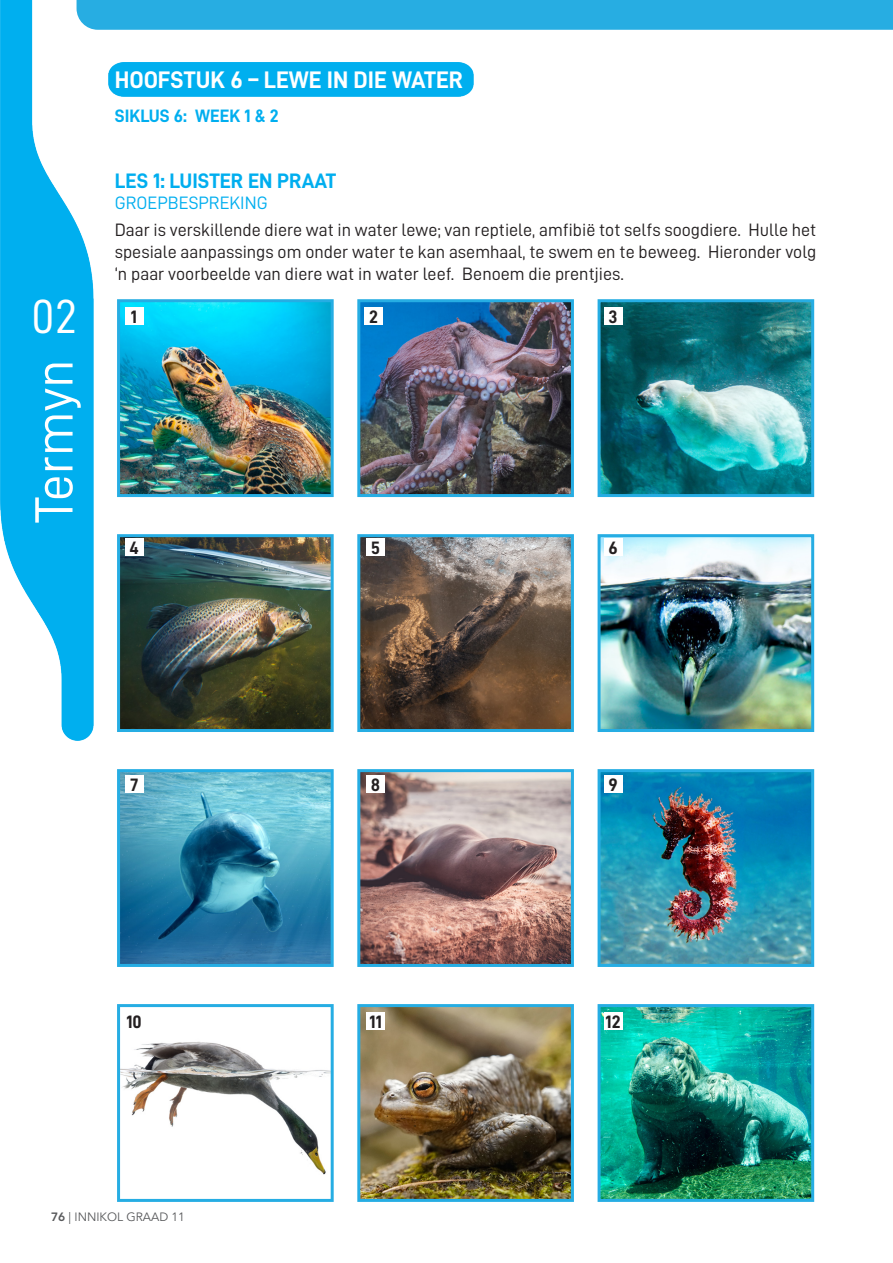
<style>
.page{position:relative;width:893px;height:1263px;background:#fff}
.page>*{position:absolute;margin:0;border:0;box-sizing:border-box;transform-origin:0 0}
.t1{font:54px "D DIN";color:#fff}
.t2{font:48px "D DIN";color:#fff}
.t3{font:24px "D DIN Bold";color:#fff}
.t4{font:21px "D DIN Bold";color:#00aeef}
.t5{font:18px/21.6px "D DIN";color:#231f20;text-align:justify}
.t6{font:18px "D DIN Bold";color:#00aeef}
.t7{font:18px "D DIN";color:#00aeef}
.t8{font:18px "D DIN Bold";color:#231f20}
.t9{font:12px "Avenir LT Std";color:#57585a}
.s1{font-weight:800}
</style>
<div class="page">
<div style="left:108px;top:63px;width:366px;height:34px;background:#00afef"></div>
<img style="left:0;top:0;width:94px;height:740px">
<img style="left:121px;top:303px;width:209px;height:190px">
<div style="left:117px;top:299px;width:217px;height:198px;border:3px solid #26ade3"></div>
<img style="left:602px;top:303px;width:208px;height:190px">
<div style="left:598px;top:299px;width:216px;height:198px;border:3px solid #26ade3"></div>
<img style="left:361px;top:303px;width:209px;height:190px">
<div style="left:357px;top:299px;width:217px;height:198px;border:3px solid #26ade3"></div>
<img style="left:121px;top:538px;width:209px;height:190px">
<div style="left:117px;top:534px;width:217px;height:198px;border:3px solid #26ade3"></div>
<img style="left:602px;top:538px;width:208px;height:190px">
<div style="left:598px;top:534px;width:216px;height:198px;border:3px solid #26ade3"></div>
<img style="left:361px;top:538px;width:209px;height:190px">
<div style="left:357px;top:534px;width:217px;height:198px;border:3px solid #26ade3"></div>
<img style="left:121px;top:773px;width:209px;height:190px">
<div style="left:117px;top:769px;width:217px;height:198px;border:3px solid #26ade3"></div>
<img style="left:602px;top:773px;width:208px;height:190px">
<div style="left:598px;top:769px;width:216px;height:198px;border:3px solid #26ade3"></div>
<img style="left:361px;top:773px;width:209px;height:190px">
<div style="left:357px;top:769px;width:217px;height:198px;border:3px solid #26ade3"></div>
<img style="left:121px;top:1041px;width:209px;height:134px">
<div style="left:117px;top:1004px;width:217px;height:198px;border:3px solid #26ade3"></div>
<img style="left:602px;top:1008px;width:208px;height:190px">
<div style="left:598px;top:1004px;width:216px;height:198px;border:3px solid #26ade3"></div>
<img style="left:361px;top:1008px;width:209px;height:190px">
<div style="left:357px;top:1004px;width:217px;height:198px;border:3px solid #26ade3"></div>
<div style="left:125px;top:308px;width:18px;height:17px;background:#fff"></div>
<div style="left:364px;top:308px;width:19px;height:17px;background:#fff"></div>
<div style="left:604px;top:308px;width:18px;height:17px;background:#fff"></div>
<div style="left:366px;top:539px;width:19px;height:17px;background:#fff"></div>
<div style="left:604px;top:539px;width:18px;height:17px;background:#fff"></div>
<div style="left:125px;top:775px;width:18px;height:18px;background:#fff"></div>
<div style="left:125px;top:539px;width:18px;height:17px;background:#fff"></div>
<div style="left:366px;top:775px;width:19px;height:18px;background:#fff"></div>
<div style="left:604px;top:775px;width:18px;height:18px;background:#fff"></div>
<div style="left:366px;top:1013px;width:19px;height:17px;background:#fff"></div>
<div style="left:604px;top:1013px;width:18px;height:17px;background:#fff"></div>
<div style="left:77px;top:0;width:816px;height:30px;background:#27ade2"></div>
<p class="t3" style="left:115px;top:66px;width:350px">HOOFSTUK 6 – LEWE IN DIE WATER</p>
<p class="t2" style="left:31px;top:290px;width:48px">02</p>
<p class="t1" style="left:24px;top:523px;width:165px;rotate:-90deg">Termyn</p>
<p class="t6" style="left:115px;top:106px;width:165px">SIKLUS 6: WEEK 1 &amp; 2</p>
<p class="t4" style="left:115px;top:169px;width:223px">LES 1: LUISTER EN PRAAT</p>
<p class="t7" style="left:115px;top:192px;width:154px">GROEPBESPREKING</p>
<p class="t5" style="left:115px;top:219px;width:703px">Daar is verskillende diere wat in water lewe; van reptiele, amfibië tot selfs soogdiere. Hulle het spesiale aanpassings om onder water te kan asemhaal, te swem en te beweeg. Hieronder volg ‘n paar voorbeelde van diere wat in water leef. Benoem die prentjies.</p>
<p class="t8" style="left:131px;top:306px;width:8px">1</p>
<p class="t8" style="left:369px;top:306px;width:10px">2</p>
<p class="t8" style="left:608px;top:306px;width:11px">3</p>
<p class="t8" style="left:129px;top:537px;width:11px">4</p>
<p class="t8" style="left:371px;top:537px;width:10px">5</p>
<p class="t8" style="left:608px;top:537px;width:11px">6</p>
<p class="t8" style="left:130px;top:774px;width:10px">7</p>
<p class="t8" style="left:371px;top:774px;width:11px">8</p>
<p class="t8" style="left:608px;top:774px;width:11px">9</p>
<p class="t8" style="left:126px;top:1011px;width:17px">10</p>
<p class="t8" style="left:369px;top:1011px;width:14px">11</p>
<p class="t8" style="left:605px;top:1011px;width:17px">12</p>
<p class="t9" style="left:51px;top:1210px;width:135px"><span class="s1">76</span> | INNIKOL GRAAD 11</p>
</div>
